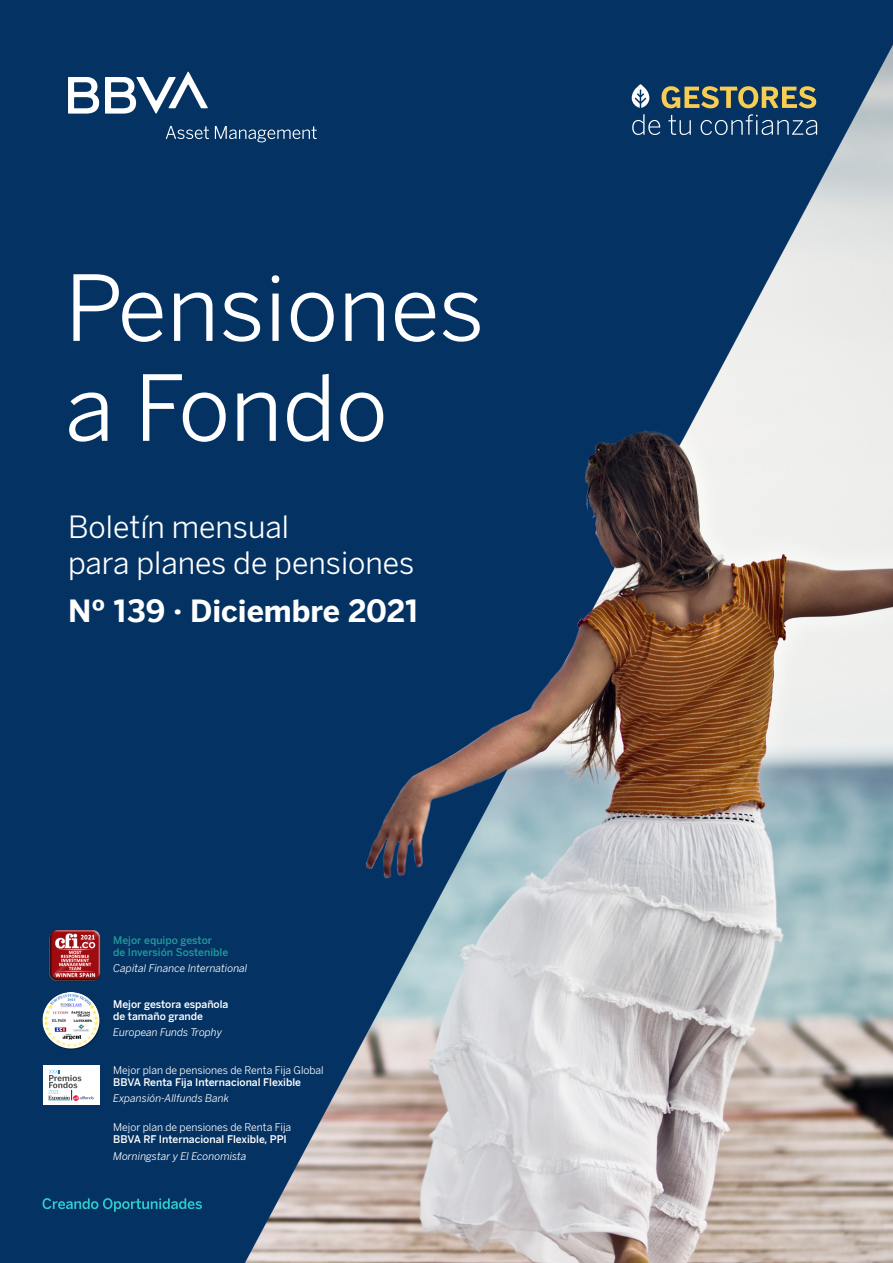
<style>
.page{position:relative;width:893px;height:1263px;background:#fff}
.page>*{position:absolute;margin:0;border:0;box-sizing:border-box;transform-origin:0 0}
.Titulo_publicacion{font:90px "BBVA Benton Sans";color:#fff}
.Titulo_publicacion-2{font:30px/36px "BBVA Benton Sans";color:#fff}
.Titulo_publicacion-3{font:700 30px "BBVA Benton Sans";color:#fff}
.t1{font:10.35px/12px "BBVA Benton Sans";color:#fff}
.t2{font:italic 10.35px "BBVA Benton Sans";color:#fff}
.t3{font:300 10.35px/12px "BBVA Benton Sans";color:#219999}
.t4{font:300 10.35px/12px "BBVA Benton Sans";color:#fff}
.s1{font-weight:300}
</style>
<div class="page">
<img style="left:0;top:0;width:893px;height:1263px">
<svg style="left:43px;top:1198px;width:159px;height:14px;background:#0f5d81"></svg>
<svg style="left:166px;top:126px;width:43px;height:13px"></svg>
<svg style="left:215px;top:126px;width:102px;height:16px;background:#375b82"></svg>
<svg style="left:68px;top:77px;width:31px;height:37px"></svg>
<svg style="left:105px;top:72px;width:103px;height:42px"></svg>
<svg style="left:662px;top:86px;width:154px;height:22px;background:#7b7d5a"></svg>
<svg style="left:632px;top:114px;width:28px;height:21px"></svg>
<svg style="left:668px;top:115px;width:23px;height:20px"></svg>
<svg style="left:701px;top:114px;width:116px;height:21px;background:#2c537c"></svg>
<svg style="left:632px;top:84px;width:17px;height:24px"></svg>
<img style="left:49px;top:928px;width:53px;height:54px">
<img style="left:43px;top:992px;width:57px;height:57px">
<div style="left:43px;top:1065px;width:57px;height:40px;background:#fff"></div>
<svg style="left:48px;top:1070px;width:46px;height:31px"></svg>
<p class="Titulo_publicacion" style="left:65px;top:254px;width:421px">Pensiones</p>
<p class="Titulo_publicacion" style="left:65px;top:354px;width:324px">a Fondo</p>
<p class="Titulo_publicacion-2" style="left:68px;top:509px;width:348px">Boletín mensual<br>para planes de pensiones</p>
<p class="Titulo_publicacion-3" style="left:68px;top:593px;width:352px">Nº 139 · Diciembre 2021</p>
<p class="t3" style="left:113px;top:934px;width:117px">Mejor equipo gestor<br>de Inversión Sostenible</p>
<p class="t2" style="left:113px;top:962px;width:136px">Capital Finance International</p>
<p class="t4" style="left:113px;top:998px;width:117px">Mejor gestora española de tamaño grande</p>
<p class="t2" style="left:113px;top:1026px;width:111px">European Funds Trophy</p>
<p class="t1" style="left:113px;top:1064px;width:212px">Mejor plan de pensiones de Renta Fija Global<br><span class="s1">BBVA Renta Fija Internacional Flexible</span></p>
<p class="t2" style="left:113px;top:1092px;width:118px">Expansión-Allfunds Bank</p>
<p class="t1" style="left:113px;top:1122px;width:180px">Mejor plan de pensiones de Renta Fija<br><span class="s1">BBVA RF Internacional Flexible, PPI</span></p>
<p class="t2" style="left:113px;top:1150px;width:135px">Morningstar y El Economista</p>
</div>
